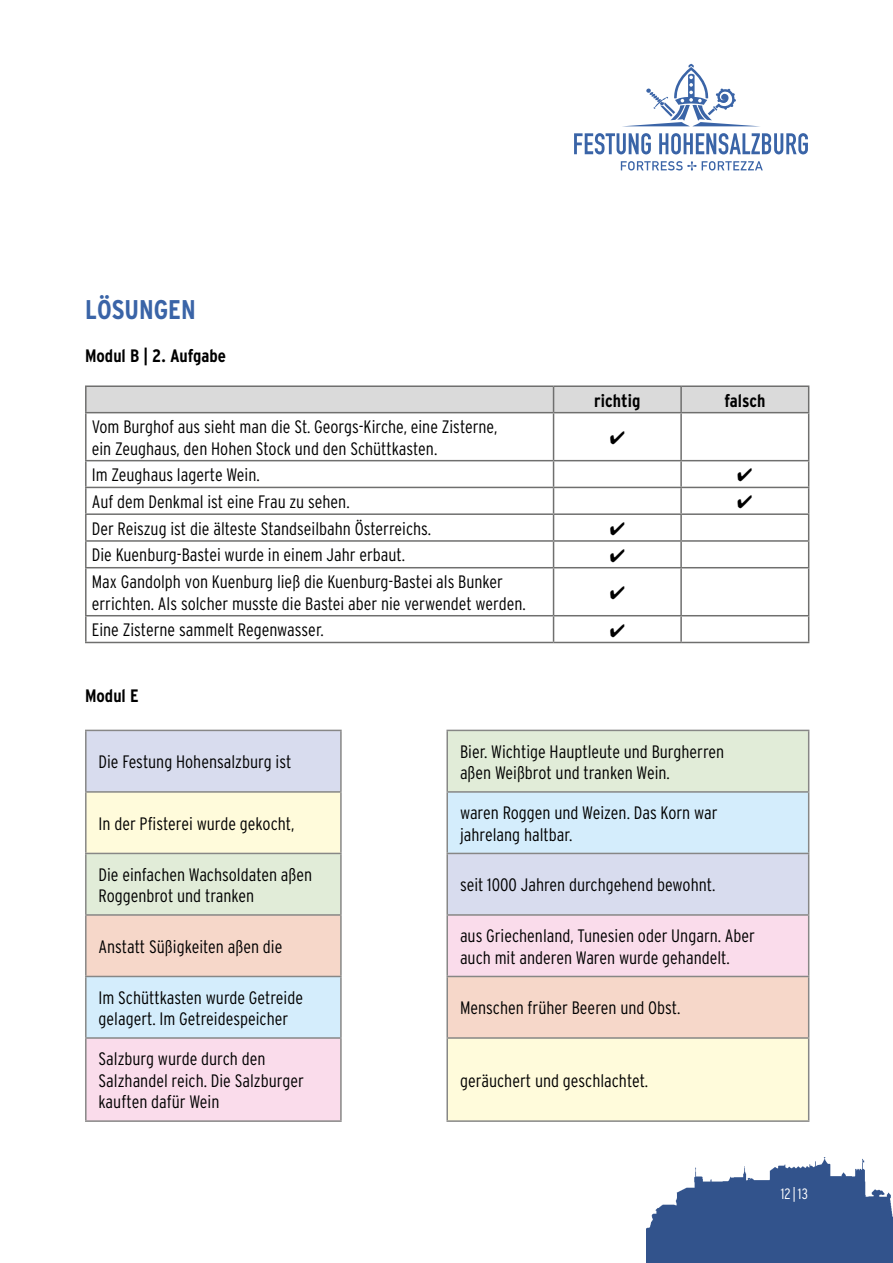
<style>
.page{position:relative;width:893px;height:1263px;background:#fff}
.page>*{position:absolute;margin:0;border:0;box-sizing:border-box;transform-origin:0 0}
.t1{font:700 27px "Interstate Condensed";color:#3a64a7}
.t2{font:300 18px/21.6px "Interstate Condensed";color:#000}
.t3{font:700 18px "Interstate Condensed";color:#000}
.t4{font:300 15px "Interstate Condensed";color:#fff}
</style>
<div class="page">
<svg style="left:574px;top:133px;width:77px;height:21px"></svg>
<svg style="left:659px;top:133px;width:149px;height:21px"></svg>
<svg style="left:621px;top:161px;width:142px;height:10px"></svg>
<svg style="left:627px;top:64px;width:128px;height:62px"></svg>
<img style="left:646px;top:1157px;width:247px;height:106px">
<hr style="left:85px;top:385px;width:469px;height:2px;background:#6f6f6e">
<hr style="left:85px;top:387px;width:2px;height:25px;background:#6f6f6e">
<hr style="left:554px;top:385px;width:127px;height:2px;background:#6f6f6e">
<hr style="left:681px;top:385px;width:128px;height:2px;background:#6f6f6e">
<svg style="left:86px;top:386px;width:723px;height:26px;background:#d4d4d4"></svg>
<hr style="left:85px;top:412px;width:469px;height:1px;background:#6f6f6e">
<hr style="left:85px;top:413px;width:2px;height:47px;background:#6f6f6e">
<hr style="left:554px;top:412px;width:127px;height:1px;background:#6f6f6e">
<hr style="left:553px;top:413px;width:1px;height:47px;background:#6f6f6e">
<hr style="left:681px;top:412px;width:128px;height:1px;background:#6f6f6e">
<hr style="left:680px;top:413px;width:2px;height:47px;background:#6f6f6e">
<hr style="left:808px;top:413px;width:1px;height:47px;background:#6f6f6e">
<hr style="left:85px;top:460px;width:469px;height:1px;background:#6f6f6e">
<hr style="left:85px;top:461px;width:2px;height:26px;background:#6f6f6e">
<hr style="left:554px;top:460px;width:127px;height:1px;background:#6f6f6e">
<hr style="left:681px;top:460px;width:128px;height:1px;background:#6f6f6e">
<hr style="left:680px;top:461px;width:2px;height:26px;background:#6f6f6e">
<hr style="left:85px;top:487px;width:469px;height:1px;background:#6f6f6e">
<hr style="left:85px;top:488px;width:2px;height:25px;background:#6f6f6e">
<hr style="left:554px;top:487px;width:127px;height:1px;background:#6f6f6e">
<hr style="left:681px;top:487px;width:128px;height:1px;background:#6f6f6e">
<hr style="left:680px;top:488px;width:2px;height:25px;background:#6f6f6e">
<hr style="left:85px;top:513px;width:469px;height:2px;background:#6f6f6e">
<hr style="left:85px;top:515px;width:2px;height:25px;background:#6f6f6e">
<hr style="left:554px;top:513px;width:127px;height:2px;background:#6f6f6e">
<hr style="left:681px;top:513px;width:128px;height:2px;background:#6f6f6e">
<hr style="left:680px;top:515px;width:2px;height:25px;background:#6f6f6e">
<hr style="left:85px;top:540px;width:469px;height:2px;background:#6f6f6e">
<hr style="left:85px;top:542px;width:2px;height:25px;background:#6f6f6e">
<hr style="left:554px;top:540px;width:127px;height:2px;background:#6f6f6e">
<svg style="left:553px;top:461px;width:1px;height:106px"></svg>
<hr style="left:681px;top:540px;width:128px;height:2px;background:#6f6f6e">
<hr style="left:680px;top:542px;width:2px;height:25px;background:#6f6f6e">
<svg style="left:808px;top:461px;width:1px;height:106px"></svg>
<hr style="left:85px;top:567px;width:469px;height:1px;background:#6f6f6e">
<hr style="left:85px;top:568px;width:2px;height:47px;background:#6f6f6e">
<hr style="left:554px;top:567px;width:127px;height:1px;background:#6f6f6e">
<hr style="left:553px;top:568px;width:1px;height:47px;background:#6f6f6e">
<hr style="left:681px;top:567px;width:128px;height:1px;background:#6f6f6e">
<hr style="left:680px;top:568px;width:2px;height:47px;background:#6f6f6e">
<hr style="left:808px;top:568px;width:1px;height:47px;background:#6f6f6e">
<hr style="left:85px;top:615px;width:469px;height:1px;background:#6f6f6e">
<hr style="left:85px;top:616px;width:2px;height:26px;background:#6f6f6e">
<hr style="left:554px;top:615px;width:127px;height:1px;background:#6f6f6e">
<svg style="left:553px;top:616px;width:1px;height:26px"></svg>
<hr style="left:681px;top:615px;width:128px;height:1px;background:#6f6f6e">
<hr style="left:680px;top:616px;width:2px;height:26px;background:#6f6f6e">
<svg style="left:808px;top:616px;width:1px;height:26px"></svg>
<hr style="left:85px;top:642px;width:469px;height:1px;background:#6f6f6e">
<hr style="left:554px;top:642px;width:127px;height:1px;background:#6f6f6e">
<hr style="left:681px;top:642px;width:128px;height:1px;background:#6f6f6e">
<svg style="left:87px;top:731px;width:721px;height:60px;background:#e1e8e5"></svg>
<svg style="left:87px;top:793px;width:721px;height:121px;background:#e4edec"></svg>
<svg style="left:87px;top:916px;width:721px;height:204px;background:#f6e7e3"></svg>
<hr style="left:85px;top:730px;width:257px;height:1px;background:#878786">
<hr style="left:85px;top:731px;width:2px;height:60px;background:#878786">
<hr style="left:340px;top:731px;width:2px;height:60px;background:#878786">
<hr style="left:446px;top:730px;width:363px;height:1px;background:#878786">
<hr style="left:446px;top:731px;width:2px;height:60px;background:#878786">
<hr style="left:808px;top:731px;width:1px;height:60px;background:#878786">
<hr style="left:85px;top:791px;width:257px;height:2px;background:#878786">
<hr style="left:85px;top:793px;width:2px;height:60px;background:#878786">
<hr style="left:340px;top:793px;width:2px;height:60px;background:#878786">
<hr style="left:446px;top:791px;width:363px;height:2px;background:#878786">
<hr style="left:446px;top:793px;width:2px;height:60px;background:#878786">
<hr style="left:808px;top:793px;width:1px;height:60px;background:#878786">
<hr style="left:85px;top:853px;width:257px;height:1px;background:#878786">
<hr style="left:85px;top:854px;width:2px;height:60px;background:#878786">
<hr style="left:340px;top:854px;width:2px;height:60px;background:#878786">
<hr style="left:446px;top:853px;width:363px;height:1px;background:#878786">
<hr style="left:446px;top:854px;width:2px;height:60px;background:#878786">
<hr style="left:808px;top:854px;width:1px;height:60px;background:#878786">
<hr style="left:85px;top:914px;width:257px;height:2px;background:#878786">
<hr style="left:85px;top:916px;width:2px;height:60px;background:#878786">
<hr style="left:340px;top:916px;width:2px;height:60px;background:#878786">
<hr style="left:446px;top:914px;width:363px;height:2px;background:#878786">
<hr style="left:446px;top:916px;width:2px;height:60px;background:#878786">
<hr style="left:808px;top:916px;width:1px;height:60px;background:#878786">
<hr style="left:85px;top:976px;width:257px;height:1px;background:#878786">
<hr style="left:85px;top:977px;width:2px;height:60px;background:#878786">
<hr style="left:340px;top:977px;width:2px;height:60px;background:#878786">
<hr style="left:446px;top:976px;width:363px;height:1px;background:#878786">
<hr style="left:446px;top:977px;width:2px;height:60px;background:#878786">
<hr style="left:808px;top:977px;width:1px;height:60px;background:#878786">
<hr style="left:85px;top:1037px;width:257px;height:2px;background:#878786">
<hr style="left:85px;top:1039px;width:2px;height:81px;background:#878786">
<hr style="left:340px;top:1039px;width:2px;height:81px;background:#878786">
<hr style="left:446px;top:1037px;width:363px;height:2px;background:#878786">
<hr style="left:446px;top:1039px;width:2px;height:81px;background:#878786">
<hr style="left:808px;top:1039px;width:1px;height:81px;background:#878786">
<hr style="left:85px;top:1120px;width:257px;height:2px;background:#878786">
<hr style="left:446px;top:1120px;width:363px;height:2px;background:#878786">
<h1 class="t1" style="left:85px;top:295px;width:112px">LÖSUNGEN</h1>
<p class="t3" style="left:85px;top:346px;width:143px">Modul B | 2. Aufgabe</p>
<p class="t2" style="left:92px;top:416px;width:407px">Vom Burghof aus sieht man die St. Georgs-Kirche, eine Zisterne, ein Zeughaus, den Hohen Stock und den Schüttkasten.</p>
<p class="t2" style="left:92px;top:464px;width:169px">Im Zeughaus lagerte Wein.</p>
<p class="t2" style="left:92px;top:490px;width:259px">Auf dem Denkmal ist eine Frau zu sehen.</p>
<p class="t2" style="left:92px;top:517px;width:341px">Der Reiszug ist die älteste Standseilbahn Österreichs.</p>
<p class="t2" style="left:92px;top:544px;width:315px">Die Kuenburg-Bastei wurde in einem Jahr erbaut.</p>
<p class="t2" style="left:92px;top:571px;width:435px">Max Gandolph von Kuenburg ließ die Kuenburg-Bastei als Bunker errichten. Als solcher musste die Bastei aber nie verwendet werden.</p>
<p class="t2" style="left:92px;top:619px;width:233px">Eine Zisterne sammelt Regenwasser.</p>
<p class="t3" style="left:85px;top:686px;width:55px">Modul E</p>
<p class="t3" style="left:594px;top:390px;width:48px">richtig</p>
<p class="t3" style="left:724px;top:390px;width:43px">falsch</p>
<p class="t2" style="left:99px;top:751px;width:194px">Die Festung Hohensalzburg ist</p>
<p class="t2" style="left:460px;top:740px;width:266px">Bier. Wichtige Hauptleute und Burgherren aßen Weißbrot und tranken Wein.</p>
<p class="t2" style="left:99px;top:812px;width:197px">In der Pfisterei wurde gekocht,</p>
<p class="t2" style="left:460px;top:802px;width:259px">waren Roggen und Weizen. Das Korn war jahrelang haltbar.</p>
<p class="t2" style="left:99px;top:863px;width:215px">Die einfachen Wachsoldaten aßen<br>Roggenbrot und tranken</p>
<p class="t2" style="left:460px;top:874px;width:257px">seit 1000 Jahren durchgehend bewohnt.</p>
<p class="t2" style="left:99px;top:935px;width:185px">Anstatt Süßigkeiten aßen die</p>
<p class="t2" style="left:460px;top:925px;width:297px">aus Griechenland, Tunesien oder Ungarn. Aber auch mit anderen Waren wurde gehandelt.</p>
<p class="t2" style="left:99px;top:986px;width:206px">Im Schüttkasten wurde Getreide gelagert. Im Getreidespeicher</p>
<p class="t2" style="left:460px;top:997px;width:222px">Menschen früher Beeren und Obst.</p>
<p class="t2" style="left:99px;top:1048px;width:207px">Salzburg wurde durch den<br>Salzhandel reich. Die Salzburger kauften dafür Wein</p>
<p class="t2" style="left:460px;top:1069px;width:190px">geräuchert und geschlachtet.</p>
<p class="t4" style="left:781px;top:1185px;width:29px">12|13</p>
</div>
